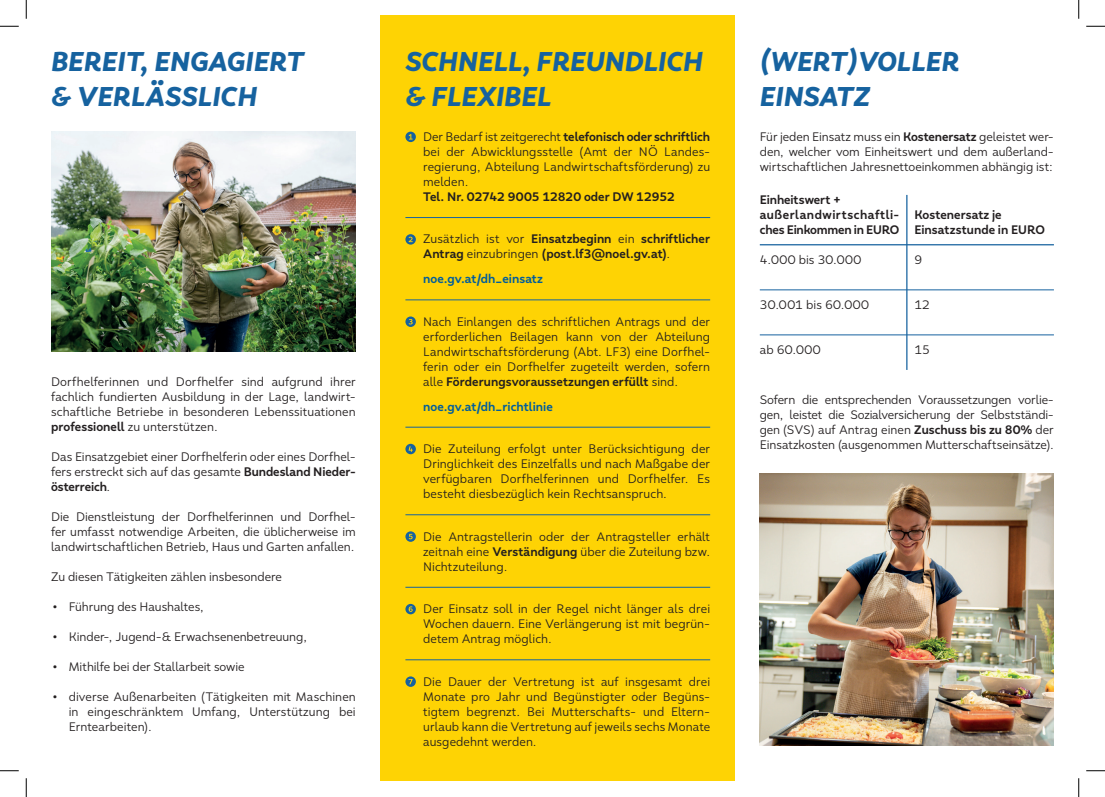
<style>
.page{position:relative;width:1105px;height:797px;background:#fff}
.page>*{position:absolute;margin:0;border:0;box-sizing:border-box;transform-origin:0 0}
.t1{font:italic 900 27.5px/35px "Faible";color:#16629f}
.t2{font:12.5px/15px "Faible";color:#231f20;text-align:justify}
.t3{font:700 12.5px/15px "Faible";letter-spacing:.005em;color:#231f20}
.t4{font:700 12.5px "Faible";letter-spacing:.005em;color:#005d9c}
.t5{font:12.5px "Faible";letter-spacing:.04em;color:#231f20}
.s1{font-weight:700}
.s2{font-weight:400}
</style>
<div class="page">
<div style="left:381px;top:16px;width:354px;height:765px;background:#fed304"></div>
<img style="left:51px;top:132px;width:305px;height:219px">
<img style="left:760px;top:474px;width:294px;height:272px">
<hr style="left:760px;top:244px;width:294px;height:1px;background:#16629f">
<hr style="left:760px;top:289px;width:294px;height:1px;background:#16629f">
<hr style="left:760px;top:334px;width:294px;height:1px;background:#16629f">
<hr style="left:906px;top:195px;width:1px;height:175px;background:#16629f">
<svg style="left:405px;top:132px;width:11px;height:10px"></svg>
<svg style="left:405px;top:234px;width:11px;height:11px"></svg>
<svg style="left:405px;top:316px;width:11px;height:11px"></svg>
<svg style="left:405px;top:444px;width:11px;height:10px"></svg>
<svg style="left:405px;top:531px;width:11px;height:11px"></svg>
<svg style="left:405px;top:604px;width:11px;height:10px"></svg>
<svg style="left:405px;top:676px;width:11px;height:11px"></svg>
<hr style="left:405px;top:217px;width:305px;height:1px;background:#16629f">
<hr style="left:405px;top:299px;width:305px;height:1px;background:#16629f">
<hr style="left:405px;top:427px;width:305px;height:1px;background:#16629f">
<hr style="left:405px;top:514px;width:305px;height:1px;background:#16629f">
<hr style="left:405px;top:587px;width:305px;height:1px;background:#16629f">
<hr style="left:405px;top:659px;width:305px;height:1px;background:#16629f">
<svg style="left:0;top:25px;width:19px;height:2px"></svg>
<svg style="left:1086px;top:25px;width:19px;height:2px"></svg>
<svg style="left:0;top:770px;width:19px;height:1px"></svg>
<svg style="left:1086px;top:770px;width:19px;height:1px"></svg>
<svg style="left:25px;top:0;width:2px;height:19px"></svg>
<svg style="left:25px;top:778px;width:2px;height:19px"></svg>
<svg style="left:1078px;top:0;width:1px;height:19px"></svg>
<svg style="left:1078px;top:778px;width:1px;height:19px"></svg>
<h1 class="t1" style="left:51px;top:45px;width:254px">BEREIT, ENGAGIERT &amp; VERLÄSSLICH</h1>
<h1 class="t1" style="left:405px;top:45px;width:299px">SCHNELL, FREUNDLICH &amp; FLEXIBEL</h1>
<h1 class="t1" style="left:760px;top:45px;width:201px">(WERT)VOLLER<br>EINSATZ</h1>
<p class="t2" style="left:423px;top:129px;width:289px">Der Bedarf ist zeitgerecht <span class="s1">telefonisch oder schriftlich </span>bei der Abwicklungsstelle (Amt der NÖ Landes&shy;regierung, Abteilung Landwirtschaftsförderung) zu melden.</p>
<p class="t3" style="left:423px;top:189px;width:253px">Tel. Nr. 02742 9005 12820 oder DW 12952</p>
<p class="t3" style="left:423px;top:232px;width:288px"><span class="s2">Zusätzlich ist vor</span> Einsatzbeginn <span class="s2">ein</span> schriftlicher<br>Antrag <span class="s2">einzubringen</span> (post.lf3@noel.gv.at)<span class="s2">.</span></p>
<p class="t4" style="left:423px;top:270px;width:121px">noe.gv.at/dh_einsatz</p>
<p class="t2" style="left:423px;top:314px;width:289px">Nach Einlangen des schriftlichen Antrags und der erforderlichen Beilagen kann von der Abteilung Landwirtschaftsförderung (Abt. LF3) eine Dorfhel&shy;ferin oder ein Dorfhelfer zugeteilt werden, sofern alle <span class="s1">Förderungsvoraussetzungen erfüllt</span> sind.</p>
<p class="t4" style="left:423px;top:398px;width:131px">noe.gv.at/dh_richtlinie</p>
<p class="t2" style="left:423px;top:441px;width:289px">Die Zuteilung erfolgt unter Berücksichtigung der Dringlichkeit des Einzelfalls und nach Maßgabe der verfügbaren Dorfhelferinnen und Dorfhelfer. Es besteht diesbezüglich kein Rechtsanspruch.</p>
<p class="t2" style="left:423px;top:529px;width:289px">Die Antragstellerin oder der Antragsteller erhält zeitnah eine <span class="s1">Verständigung</span> über die Zuteilung bzw.<br>Nichtzuteilung.</p>
<p class="t2" style="left:423px;top:601px;width:289px">Der Einsatz soll in der Regel nicht länger als drei Wochen dauern. Eine Verlängerung ist mit begrün&shy;detem Antrag möglich.</p>
<p class="t2" style="left:423px;top:674px;width:289px">Die Dauer der Vertretung ist auf insgesamt drei Monate pro Jahr und Begünstigter oder Begüns&shy;tigtem begrenzt. Bei Mutterschafts- und Eltern&shy;urlaub kann die Vertretung auf jeweils sechs Monate ausgedehnt werden.</p>
<p class="t2" style="left:760px;top:129px;width:296px">Für jeden Einsatz muss ein <span class="s1">Kostenersatz</span> geleistet wer&shy;den, welcher vom Einheitswert und dem außerland&shy;wirtschaftlichen Jahresnettoeinkommen abhängig ist:</p>
<p class="t3" style="left:760px;top:192px;width:141px">Einheitswert + außerlandwirtschaftli&shy;ches Einkommen in EURO</p>
<p class="t5" style="left:760px;top:252px;width:103px">4.000 bis 30.000</p>
<p class="t2" style="left:760px;top:297px;width:111px">30.001 bis 60.000</p>
<p class="t2" style="left:760px;top:342px;width:62px">ab 60.000</p>
<p class="t3" style="left:914px;top:207px;width:132px">Kostenersatz je<br>Einsatzstunde in EURO</p>
<p class="t2" style="left:914px;top:252px;width:9px">9</p>
<p class="t2" style="left:914px;top:297px;width:17px">12</p>
<p class="t2" style="left:914px;top:342px;width:17px">15</p>
<p class="t2" style="left:51px;top:374px;width:306px">Dorfhelferinnen und Dorfhelfer sind aufgrund ihrer fachlich fundierten Ausbildung in der Lage, landwirt&shy;schaftliche Betriebe in besonderen Lebenssituationen <span class="s1">professionell</span> zu unterstützen.</p>
<p class="t2" style="left:51px;top:449px;width:306px">Das Einsatzgebiet einer Dorfhelferin oder eines Dorfhel&shy;fers erstreckt sich auf das gesamte <span class="s1">Bundesland Nieder&shy;österreich</span>.</p>
<p class="t2" style="left:51px;top:509px;width:306px">Die Dienstleistung der Dorfhelferinnen und Dorfhel&shy;fer umfasst notwendige Arbeiten, die üblicherweise im landwirtschaftlichen Betrieb, Haus und Garten anfallen.</p>
<p class="t2" style="left:51px;top:569px;width:233px">Zu diesen Tätigkeiten zählen insbesondere</p>
<p class="t2" style="left:51px;top:599px;width:154px"><span class="s1">•</span> Führung des Haushaltes,</p>
<p class="t2" style="left:51px;top:629px;width:258px"><span class="s1">•</span> Kinder-, Jugend-&amp; Erwachsenenbetreuung,</p>
<p class="t2" style="left:51px;top:659px;width:195px"><span class="s1">•</span> Mithilfe bei der Stallarbeit sowie</p>
<p class="t2" style="left:69px;top:689px;width:289px;text-indent:-18px"><span class="s1">•</span> diverse Außenarbeiten (Tätigkeiten mit Maschinen in eingeschränktem Umfang, Unterstützung bei Erntearbeiten).</p>
<p class="t2" style="left:760px;top:392px;width:296px">Sofern die entsprechenden Voraussetzungen vorlie&shy;gen, leistet die Sozialversicherung der Selbstständi&shy;gen (SVS) auf Antrag einen <span class="s1">Zuschuss bis zu 80%</span> der Einsatzkosten (ausgenommen Mutterschaftseinsätze).</p>
</div>
